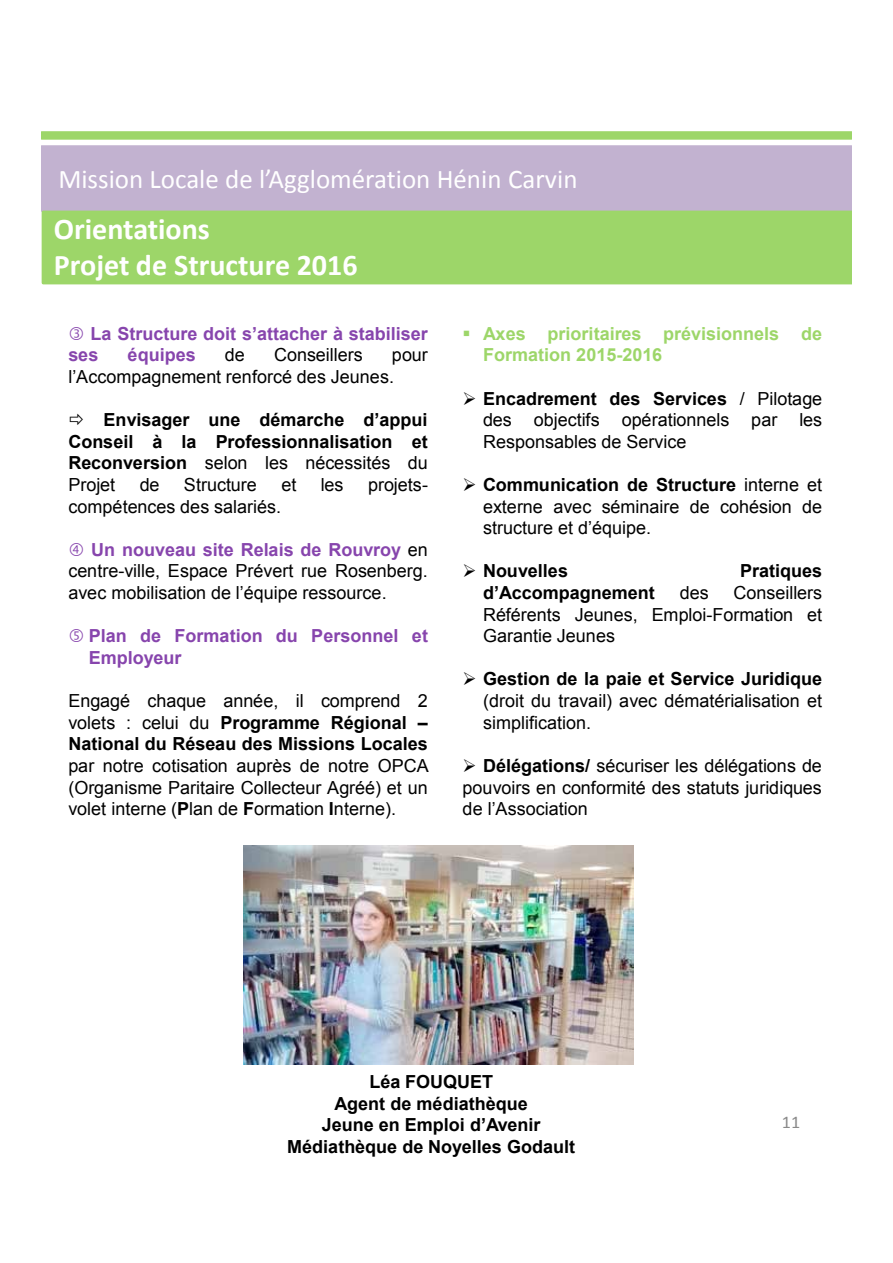
<style>
.page{position:relative;width:893px;height:1263px;background:#fff}
.page>*{position:absolute;margin:0;border:0;box-sizing:border-box;transform-origin:0 0}
.t1{font:700 30.15px "Calibri";color:#fff}
.t2{font:700 30px "Calibri";color:#fff}
.t3{font:27px "Calibri";color:#fff}
.t4{font:18px/21.6px "Arial";color:#000;text-align:justify}
.t5{font:700 18px/21.6px "Arial";color:#000;text-align:justify}
.t6{font:700 18px/21.6px "Arial";color:#8745ad}
.t7{font:700 18px/21.6px "Arial";color:#9dd669}
.t8{font:700 18px "Arial";color:#000}
.t9{font:18px "Calibri";color:#898989}
.s1{font-style:inherit}
.s2{font-weight:400}
.s3{font-weight:700;color:#8745ad}
.s4{font-weight:700}
</style>
<div class="page">
<div style="left:41px;top:145px;width:810px;height:67px;background:#c2b2d0"></div>
<svg style="left:41px;top:131px;width:810px;height:9px;background:#a2d871"></svg>
<div style="left:42px;top:211px;width:809px;height:73px;background:#9dd669"></div>
<img style="left:244px;top:846px;width:389px;height:219px">
<h3 class="t3" style="left:58px;top:160px;width:521px">Mission Locale de l’Agglomération Hénin Carvin</h3>
<h1 class="t1" style="left:54px;top:208px;width:157px">Orientations</h1>
<h2 class="t2" style="left:54px;top:244px;width:305px">Projet de Structure 2016</h2>
<p class="t6" style="left:68px;top:323px;width:361px;text-indent:22px">La Structure doit <span class="s1">s’attacher</span> à stabiliser ses</p>
<p class="t6" style="left:128px;top:345px;width:70px">équipes</p>
<p class="t4" style="left:225px;top:344px;width:22px">de</p>
<p class="t4" style="left:274px;top:344px;width:90px">Conseillers</p>
<p class="t4" style="left:68px;top:344px;width:361px;text-indent:324px">pour <span class="s1">l’Accompagnement</span> renforcé des Jeunes.</p>
<p class="t5" style="left:68px;top:410px;width:361px;text-indent:35px">Envisager une démarche <span class="s1">d’appui </span>Conseil à la Professionnalisation et Reconversion <span class="s2">selon les nécessités du Projet</span></p>
<p class="t4" style="left:140px;top:474px;width:21px">de</p>
<p class="t4" style="left:184px;top:474px;width:75px">Structure</p>
<p class="t4" style="left:281px;top:474px;width:17px">et</p>
<p class="t4" style="left:321px;top:474px;width:24px">les</p>
<p class="t4" style="left:368px;top:474px;width:62px">projets-</p>
<p class="t4" style="left:68px;top:496px;width:214px">compétences des salariés.</p>
<p class="t4" style="left:68px;top:539px;width:361px;text-indent:23px"><span class="s3">Un nouveau site Relais de Rouvroy</span> en centre-ville, Espace Prévert rue Rosenberg. avec mobilisation de <span class="s1">l’équipe</span> ressource.</p>
<p class="t6" style="left:89px;top:626px;width:341px">Plan de Formation du Personnel et<br>Employeur</p>
<p class="t5" style="left:68px;top:690px;width:361px"><span class="s2">Engagé chaque année, il comprend 2 volets : celui du</span> Programme Régional <span class="s1">– </span>National du Réseau des Missions Locales</p>
<p class="t4" style="left:68px;top:755px;width:362px">par notre cotisation auprès de notre OPCA (Organisme Paritaire Collecteur Agréé) et un volet interne (<span class="s4">P</span>lan de <span class="s4">F</span>ormation <span class="s4">I</span>nterne).</p>
<p class="t7" style="left:483px;top:323px;width:341px;text-indent:-20px">▪ Axes prioritaires prévisionnels de<br>Formation 2015-2016</p>
<p class="t4" style="left:483px;top:388px;width:341px;text-indent:-20px">➢ <span class="s4">Encadrement des Services</span> / Pilotage des objectifs opérationnels par les Responsables de Service</p>
<p class="t4" style="left:483px;top:474px;width:341px;text-indent:-20px">➢ <span class="s4">Communication de Structure</span> interne et externe avec séminaire de cohésion de structure et <span class="s1">d’équipe</span>.</p>
<p class="t5" style="left:463px;top:561px;width:107px">➢ Nouvelles</p>
<p class="t5" style="left:740px;top:561px;width:83px">Pratiques</p>
<p class="t8" style="left:483px;top:580px;width:173px">d’Accompagnement</p>
<p class="t4" style="left:680px;top:582px;width:30px">des</p>
<p class="t4" style="left:483px;top:582px;width:341px;text-indent:251px">Conseillers Référents Jeunes, Emploi-Formation et Garantie Jeunes</p>
<p class="t4" style="left:483px;top:668px;width:341px;text-indent:-20px">➢ <span class="s4">Gestion de la paie et Service Juridique </span>(droit du travail) avec dématérialisation et simplification.</p>
<p class="t4" style="left:463px;top:755px;width:361px">➢ <span class="s4">Délégations/</span> sécuriser les délégations de pouvoirs en conformité des statuts juridiques de <span class="s1">l’Association</span></p>
<p class="t5" style="left:335px;top:1071px;width:195px;text-align:center">Léa FOUQUET<br>Agent de médiathèque</p>
<p class="t8" style="left:322px;top:1112px;width:220px">Jeune en Emploi d’Avenir</p>
<p class="t5" style="left:287px;top:1136px;width:290px">Médiathèque de Noyelles Godault</p>
<p class="t9" style="left:782px;top:1109px;width:20px">11</p>
</div>
